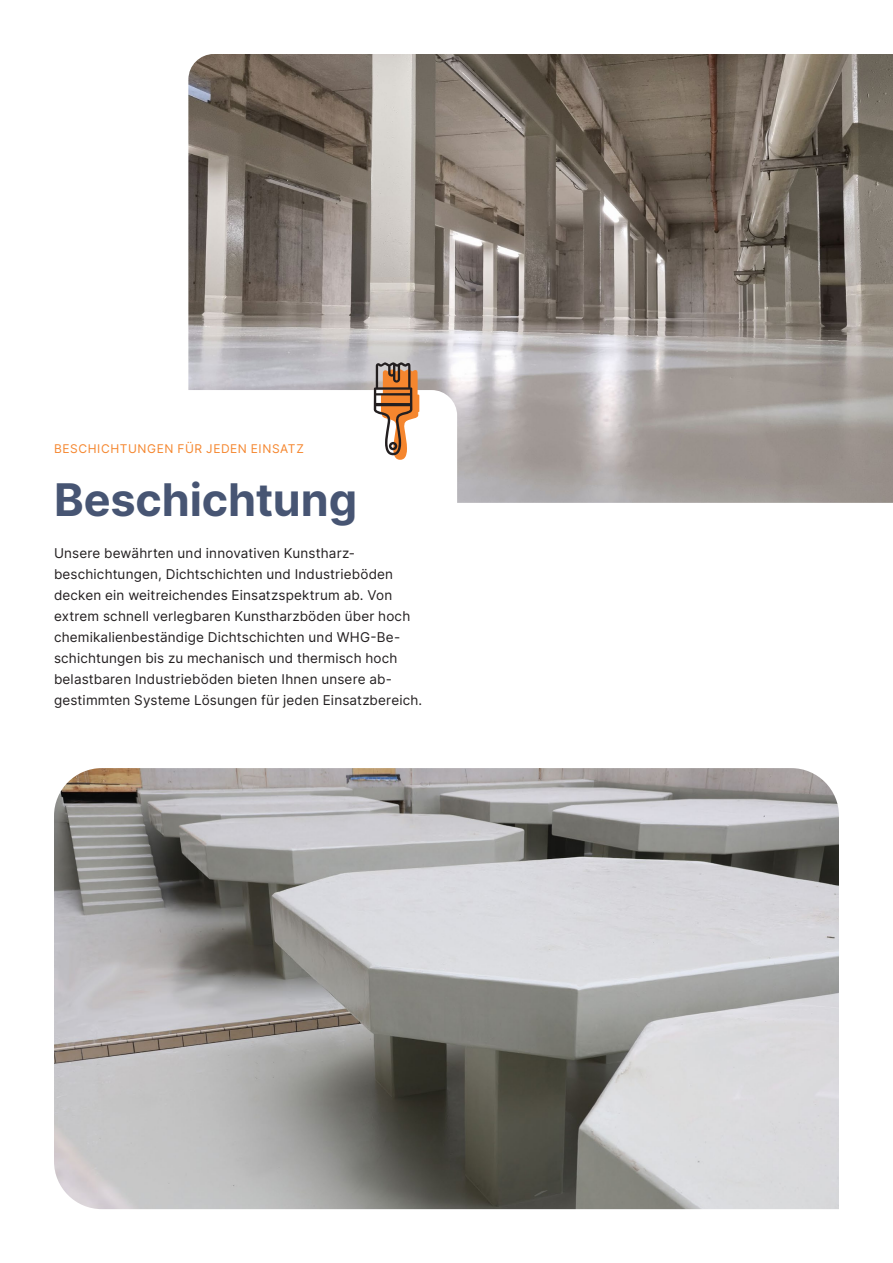
<style>
.page{position:relative;width:893px;height:1263px;background:#fff}
.page>*{position:absolute;margin:0;border:0;box-sizing:border-box;transform-origin:0 0}
.t1{font:700 45px "Inter";color:#475573}
.t2{font:13.5px/21px "Inter";letter-spacing:.015em;color:#231f20}
.t3{font:12px "Inter";letter-spacing:.05em;color:#f5862e}
</style>
<div class="page">
<img style="left:54px;top:768px;width:785px;height:441px">
<img style="left:188px;top:54px;width:705px;height:449px">
<svg style="left:188px;top:390px;width:269px;height:113px"></svg>
<svg style="left:374px;top:362px;width:45px;height:98px"></svg>
<p class="t3" style="left:54px;top:440px;width:251px">BESCHICHTUNGEN FÜR JEDEN EINSATZ</p>
<h1 class="t1" style="left:54px;top:467px;width:305px">Beschichtung</h1>
<p class="t2" style="left:54px;top:542px;width:370px">Unsere bewährten und innovativen Kunstharz&shy;beschichtungen, Dichtschichten und Industrieböden decken ein weitreichendes Einsatzspektrum ab. Von extrem schnell verlegbaren Kunstharzböden ü ber hoch chemikalienbeständige Dichtschichten und WHG-Be&shy;schichtungen bis zu mechanisch und thermisch hoch belastbaren Industrieböden bieten Ihnen unsere ab&shy;gestimmten Systeme Lösungen fü r jeden Einsatzbereich.</p>
</div>
